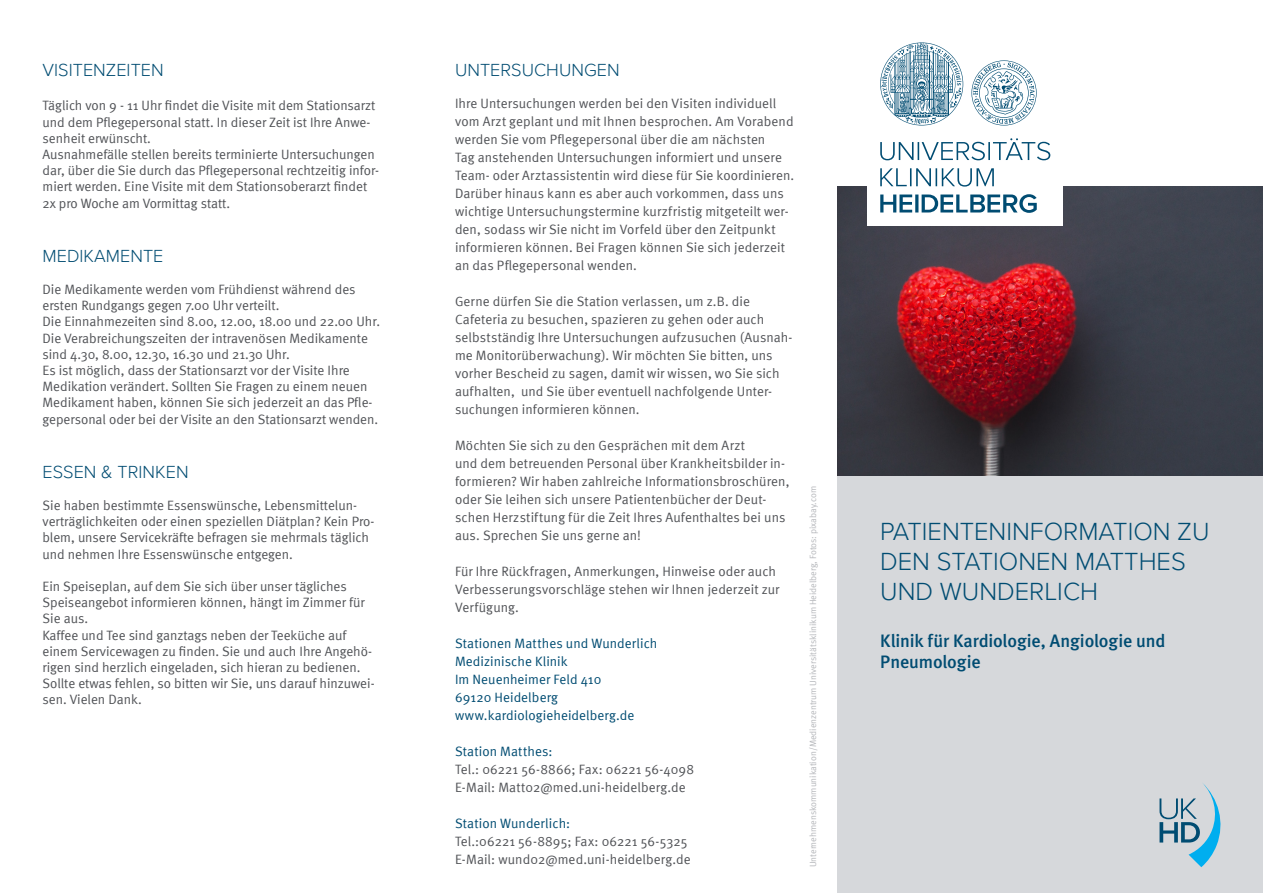
<style>
.page{position:relative;width:1263px;height:893px;background:#fff}
.page>*{position:absolute;margin:0;border:0;box-sizing:border-box;transform-origin:0 0}
.t1{font:300 25.5px/30px "Proxima Nova";color:#004c72}
.t2{font:300 18px "Proxima Nova";letter-spacing:.005em;color:#004c72}
.t3{font:500 18px/21.6px "Meta";letter-spacing:-.01em;color:#004c72}
.t4{font:13.5px/18px "Meta Normal";color:#515357}
.t5{font:13.5px/18px "Meta Normal";letter-spacing:.005em;color:#004c72}
.t6{font:9px "Meta Normal";color:#b4b6ba}
</style>
<div class="page">
<div style="left:838px;top:455px;width:425px;height:438px;background:#d6d8db"></div>
<img style="left:838px;top:186px;width:425px;height:289px">
<div style="left:867px;top:30px;width:196px;height:195px;background:#fff"></div>
<svg style="left:880px;top:194px;width:157px;height:19px"></svg>
<svg style="left:880px;top:168px;width:114px;height:19px"></svg>
<svg style="left:880px;top:138px;width:170px;height:22px"></svg>
<svg style="left:971px;top:60px;width:65px;height:65px"></svg>
<svg style="left:880px;top:43px;width:83px;height:82px"></svg>
<svg style="left:1159px;top:783px;width:62px;height:84px"></svg>
<h2 class="t2" style="left:43px;top:57px;width:123px">VISITENZEITEN</h2>
<p class="t4" style="left:43px;top:97px;width:338px;line-height:16.2px">Täglich von 9 - 11 Uhr findet die Visite mit dem Stationsarzt und dem Pflegepersonal statt. In dieser Zeit ist Ihre Anwe&shy;senheit erwünscht.<br>Ausnahmefälle stellen bereits terminierte Untersuchungen dar, über die Sie durch das Pflegepersonal rechtzeitig infor&shy;miert werden. Eine Visite mit dem Stationsoberarzt findet 2x pro Woche am Vormittag statt.</p>
<h2 class="t2" style="left:43px;top:242px;width:122px">MEDIKAMENTE</h2>
<p class="t4" style="left:43px;top:281px;width:339px;line-height:16.2px">Die Medikamente werden vom Frühdienst während des ersten Rundgangs gegen 7.00 Uhr verteilt.<br>Die Einnahmezeiten sind 8.00, 12.00, 18.00 und 22.00 Uhr.<br>Die Verabreichungszeiten der intravenösen Medikamente sind 4.30, 8.00, 12.30, 16.30 und 21.30 Uhr.<br>Es ist möglich, dass der Stationsarzt vor der Visite Ihre Medikation verändert. Sollten Sie Fragen zu einem neuen Medikament haben, können Sie sich jederzeit an das Pfle&shy;gepersonal oder bei der Visite an den Stationsarzt wenden.</p>
<h2 class="t2" style="left:43px;top:458px;width:148px">ESSEN &amp; TRINKEN</h2>
<p class="t4" style="left:43px;top:497px;width:333px;line-height:16.2px">Sie haben bestimmte Essenswünsche, Lebensmittelun&shy;verträglichkeiten oder einen speziellen Diätplan? Kein Pro&shy;blem, unsere Servicekräfte befragen sie mehrmals täglich und nehmen Ihre Essenswünsche entgegen.</p>
<p class="t4" style="left:43px;top:578px;width:334px;line-height:16.2px">Ein Speiseplan, auf dem Sie sich über unser tägliches Speiseangebot informieren können, hängt im Zimmer für Sie aus.<br>Kaffee und Tee sind ganztags neben der Teeküche auf einem Servicewagen zu finden. Sie und auch Ihre Angehö&shy;rigen sind herzlich eingeladen, sich hieran zu bedienen.<br>Sollte etwas fehlen, so bitten wir Sie, uns darauf hinzuwei&shy;sen. Vielen Dank.</p>
<h2 class="t2" style="left:455px;top:57px;width:166px">UNTERSUCHUNGEN</h2>
<p class="t4" style="left:455px;top:94px;width:341px">Ihre Untersuchungen werden bei den Visiten individuell vom Arzt geplant und mit Ihnen besprochen. Am Vorabend werden Sie vom Pflegepersonal über die am nächsten<br>Tag anstehenden Untersuchungen informiert und unsere Team- oder Arztassistentin wird diese für Sie koordinieren.<br>Darüber hinaus kann es aber auch vorkommen, dass uns wichtige Untersuchungstermine kurzfristig mitgeteilt wer&shy;den, sodass wir Sie nicht im Vorfeld über den Zeitpunkt informieren können. Bei Fragen können Sie sich jederzeit an das Pflegepersonal wenden.</p>
<p class="t4" style="left:455px;top:292px;width:339px">Gerne dürfen Sie die Station verlassen, um z.B. die Cafeteria zu besuchen, spazieren zu gehen oder auch selbstständig Ihre Untersuchungen aufzusuchen (Ausnah&shy;me Monitorüberwachung). Wir möchten Sie bitten, uns vorher Bescheid zu sagen, damit wir wissen, wo Sie sich aufhalten, und Sie über eventuell nachfolgende Unter&shy;suchungen informieren können.</p>
<p class="t4" style="left:455px;top:436px;width:336px">Möchten Sie sich zu den Gesprächen mit dem Arzt<br>und dem betreuenden Personal über Krankheitsbilder in&shy;formieren? Wir haben zahlreiche Informationsbroschüren, oder Sie leihen sich unsere Patientenbücher der Deut&shy;schen Herzstiftung für die Zeit Ihres Aufenthaltes bei uns aus. Sprechen Sie uns gerne an!</p>
<p class="t4" style="left:455px;top:562px;width:326px">Für Ihre Rückfragen, Anmerkungen, Hinweise oder auch<br>Verbesserungsvorschläge stehen wir Ihnen jederzeit zur<br>Verfügung.</p>
<p class="t5" style="left:455px;top:634px;width:204px">Stationen Matthes und Wunderlich<br>Medizinische Klinik<br>Im Neuenheimer Feld 410<br>69120 Heidelberg www.kardiologieheidelberg.de</p>
<p class="t5" style="left:455px;top:742px;width:99px">Station Matthes:</p>
<p class="t4" style="left:455px;top:760px;width:241px">Tel.: 06221 56-8866; Fax: 06221 56-4098<br>E-Mail: Matt02@med.uni-heidelberg.de</p>
<p class="t5" style="left:455px;top:814px;width:117px">Station Wunderlich:</p>
<p class="t4" style="left:455px;top:832px;width:237px">Tel.:06221 56-8895; Fax: 06221 56-5325<br>E-Mail: wund02@med.uni-heidelberg.de</p>
<p class="t6" style="left:808px;top:867px;width:383px;rotate:-90deg">Unternehmenskommunikation/Medienzentrum Universitätsklinikum Heidelberg, Fotos: pixabay.com</p>
<h1 class="t1" style="left:880px;top:515px;width:331px">PATIENTENINFORMATION ZU<br>DEN STATIONEN MATTHES<br>UND WUNDERLICH</h1>
<h2 class="t3" style="left:880px;top:630px;width:287px">Klinik für Kardiologie, Angiologie und<br>Pneumologie</h2>
</div>
